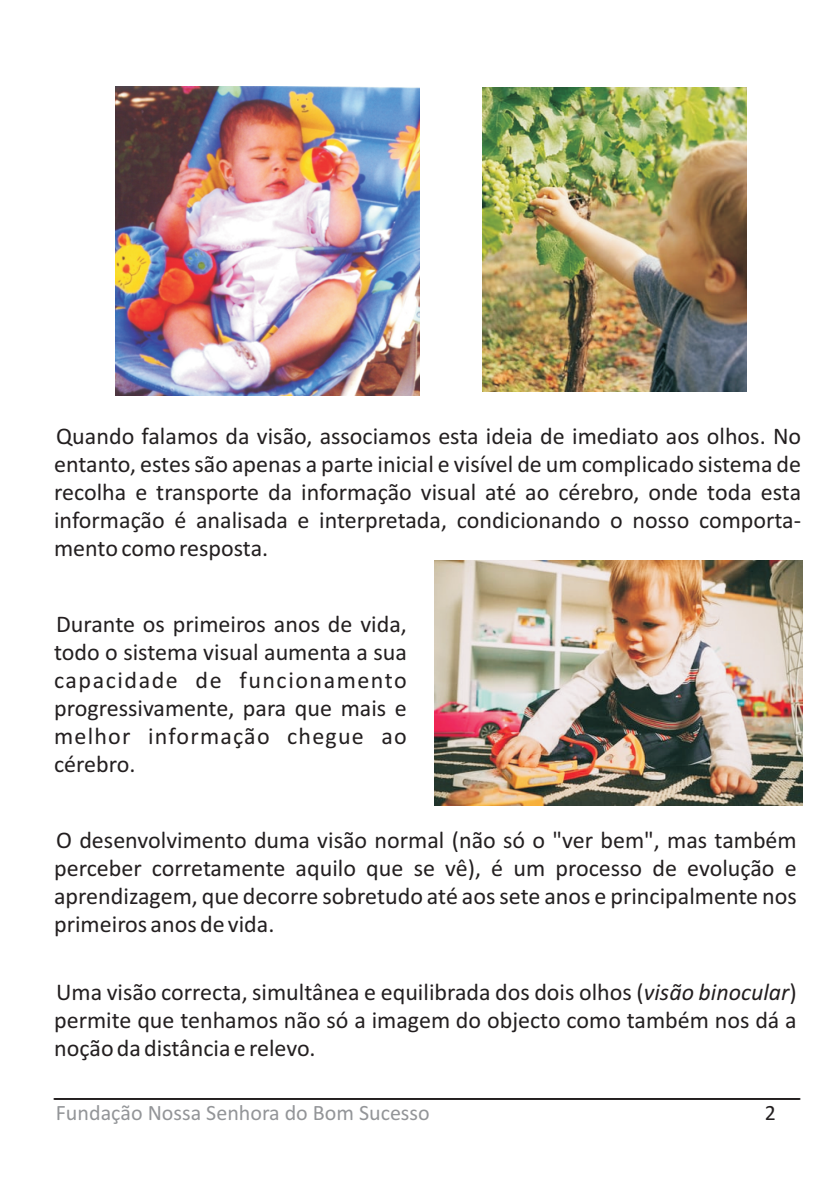
<style>
.page{position:relative;width:840px;height:1191px;background:#fff}
.page>*{position:absolute;margin:0;border:0;box-sizing:border-box;transform-origin:0 0}
.t1{font:24px/28px "Calibri";color:#231f20;text-align:justify}
.t2{font:22px "Calibri";color:#939598}
.t3{font:22px "Calibri";color:#231f20}
.s1{font-style:italic}
</style>
<div class="page">
<img style="left:115px;top:87px;width:304px;height:308px">
<img style="left:482px;top:88px;width:263px;height:304px">
<img style="left:434px;top:560px;width:368px;height:246px">
<hr style="left:54px;top:1098px;width:745px;height:1px;background:#231f20">
<p class="t1" style="left:54px;top:424px;width:748px">Quando falamos da visão, associamos esta ideia de imediato aos olhos. No entanto, estes são apenas a parte inicial e visível de um complicado sistema de recolha e transporte da informação visual até ao cérebro, onde toda esta informação é analisada e interpretada, condicionando o nosso comporta&shy;mento como resposta.</p>
<p class="t1" style="left:54px;top:612px;width:354px">Durante os primeiros anos de vida, todo o sistema visual aumenta a sua capacidade de funcionamento progressivamente, para que mais e melhor informação chegue ao cérebro.</p>
<p class="t1" style="left:54px;top:828px;width:743px">O desenvolvimento duma visão normal (não só o "ver bem", mas também perceber corretamente aquilo que se vê), é um processo de evolução e aprendizagem, que decorre sobretudo até aos sete anos e principalmente nos primeiros anos de vida.</p>
<p class="t1" style="left:54px;top:979px;width:743px">Uma visão correcta, simultânea e equilibrada dos dois olhos (<span class="s1">visão binocular</span>) permite que tenhamos não só a imagem do objecto como também nos dá a noção da distância e relevo.</p>
<p class="t2" style="left:56px;top:1103px;width:375px">Fundação Nossa Senhora do Bom Sucesso</p>
<p class="t3" style="left:764px;top:1103px;width:13px">2</p>
</div>
